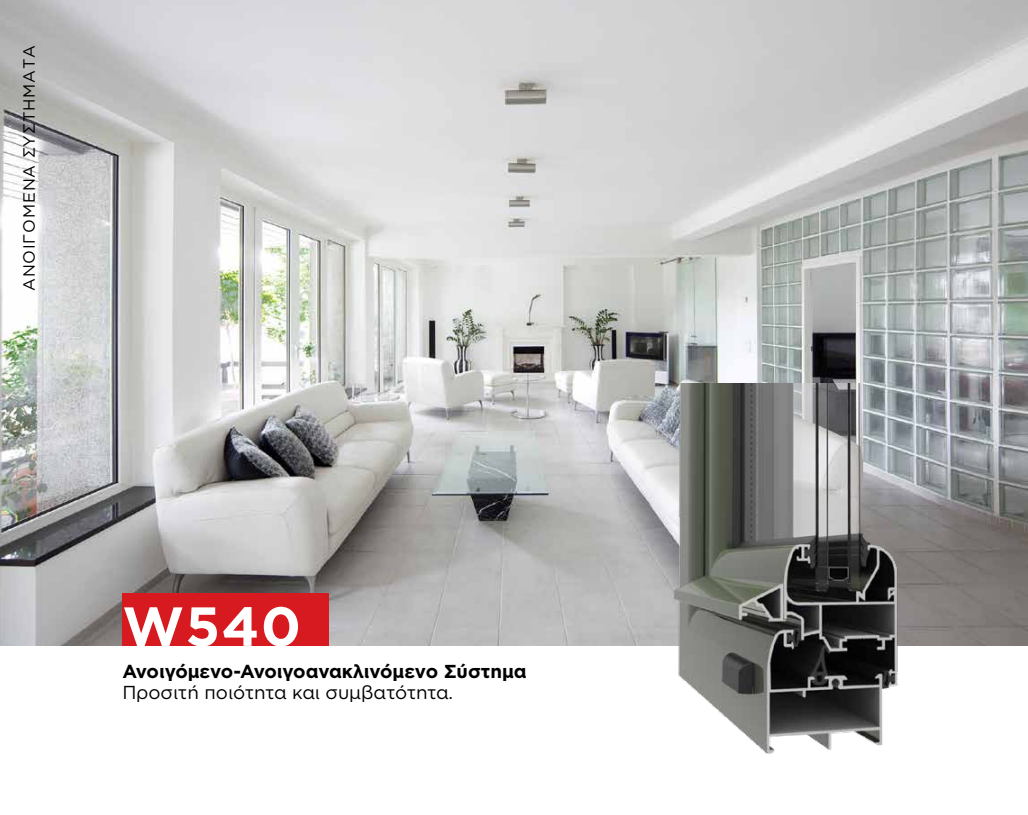
<style>
.page{position:relative;width:1028px;height:815px;background:#fff}
.page>*{position:absolute;margin:0;border:0;box-sizing:border-box;transform-origin:0 0}
.t1{font:700 55px "Gotham Greek";color:#fff}
.t2{font:700 18.75px "Gotham Greek";color:#000}
.t3{font:18.75px "Gotham Greek";color:#000}
.t4{font:16.25px "Gotham Greek";letter-spacing:.05em;color:#000}
</style>
<div class="page">
<img style="left:0;top:0;width:1028px;height:646px">
<div style="left:122px;top:594px;width:207px;height:52px;background:#d71920"></div>
<img style="left:665px;top:383px;width:289px;height:371px">
<p class="t4" style="left:20px;top:291px;width:248px;rotate:-90deg">ΑΝΟΙΓΟΜΕΝΑ ΣΥΣΤΗΜΑΤΑ</p>
<h1 class="t1" style="left:122px;top:595px;width:180px">W540</h1>
<p class="t2" style="left:122px;top:660px;width:405px">Ανοιγόμενο-Ανοιγοανακλινόμενο Σύστημα</p>
<p class="t3" style="left:122px;top:682px;width:332px">Προσιτή ποιότητα και συμβατότητα.</p>
</div>
